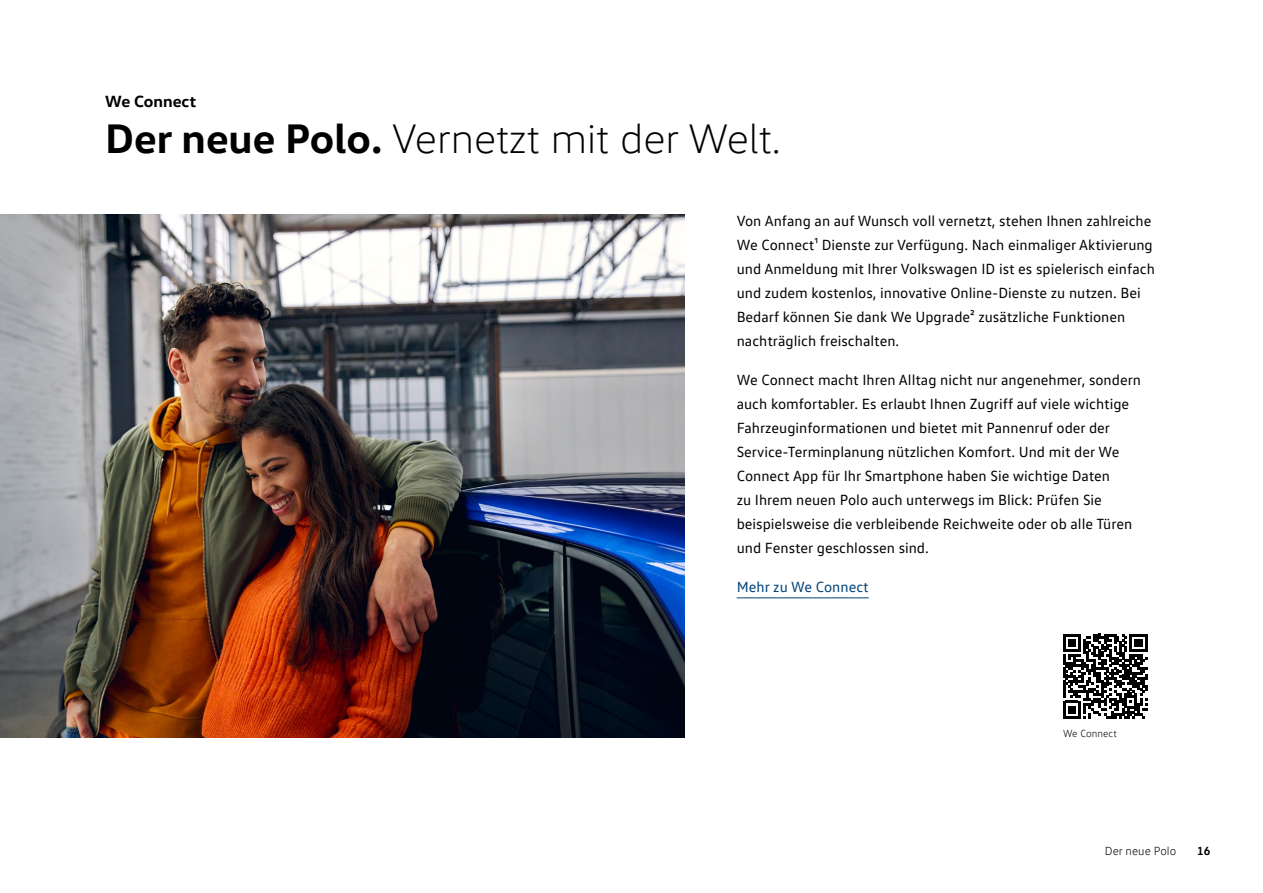
<style>
.page{position:relative;width:1263px;height:893px;background:#fff}
.page>*{position:absolute;margin:0;border:0;box-sizing:border-box;transform-origin:0 0}
.t1{font:300 42px "VW Head";color:#000}
.t2{font:700 16.5px "VW Head";color:#000}
.t3{font:15px/24px "VW Text";color:#000}
.t4{font:15px "VW Text";color:#004278}
.t5{font:300 12px "VW Text";color:#000}
.t6{font:700 12px "VW Text";color:#000}
.t7{font:300 10.5px "VW Text";color:#000}
.s1{font-weight:700}
</style>
<div class="page">
<img style="left:0;top:214px;width:684px;height:523px">
<hr style="left:737px;top:597px;width:132px;height:1px;background:#004278">
<svg style="left:1063px;top:634px;width:84px;height:84px"></svg>
<p class="t2" style="left:105px;top:90px;width:93px">We Connect</p>
<h1 class="t1" style="left:105px;top:114px;width:677px"><span class="s1">Der neue Polo.</span> Vernetzt mit der Welt.</h1>
<p class="t3" style="left:737px;top:208px;width:420px">Von Anfang an auf Wunsch voll vernetzt, stehen Ihnen zahlreiche We Connect¹ Dienste zur Verfügung. Nach einmaliger Aktivierung und Anmeldung mit Ihrer Volkswagen ID ist es spielerisch einfach und zudem kostenlos, innovative Online-Dienste zu nutzen. Bei Bedarf können Sie dank We Upgrade² zusätzliche Funktionen nachträglich freischalten.</p>
<p class="t3" style="left:737px;top:367px;width:406px">We Connect macht Ihren Alltag nicht nur angenehmer, sondern auch komfortabler. Es erlaubt Ihnen Zugriff auf viele wichtige Fahrzeuginformationen und bietet mit Pannenruf oder der Service-Terminplanung nützlichen Komfort. Und mit der We Connect App für Ihr Smartphone haben Sie wichtige Daten<br>zu Ihrem neuen Polo auch unterwegs im Blick: Prüfen Sie beispielsweise die verbleibende Reichweite oder ob alle Türen und Fenster geschlossen sind.</p>
<p class="t4" style="left:737px;top:577px;width:134px">Mehr zu We Connect</p>
<p class="t7" style="left:1063px;top:727px;width:55px">We Connect</p>
<p class="t5" style="left:1105px;top:843px;width:73px">Der neue Polo</p>
<p class="t6" style="left:1197px;top:843px;width:15px">16</p>
</div>
